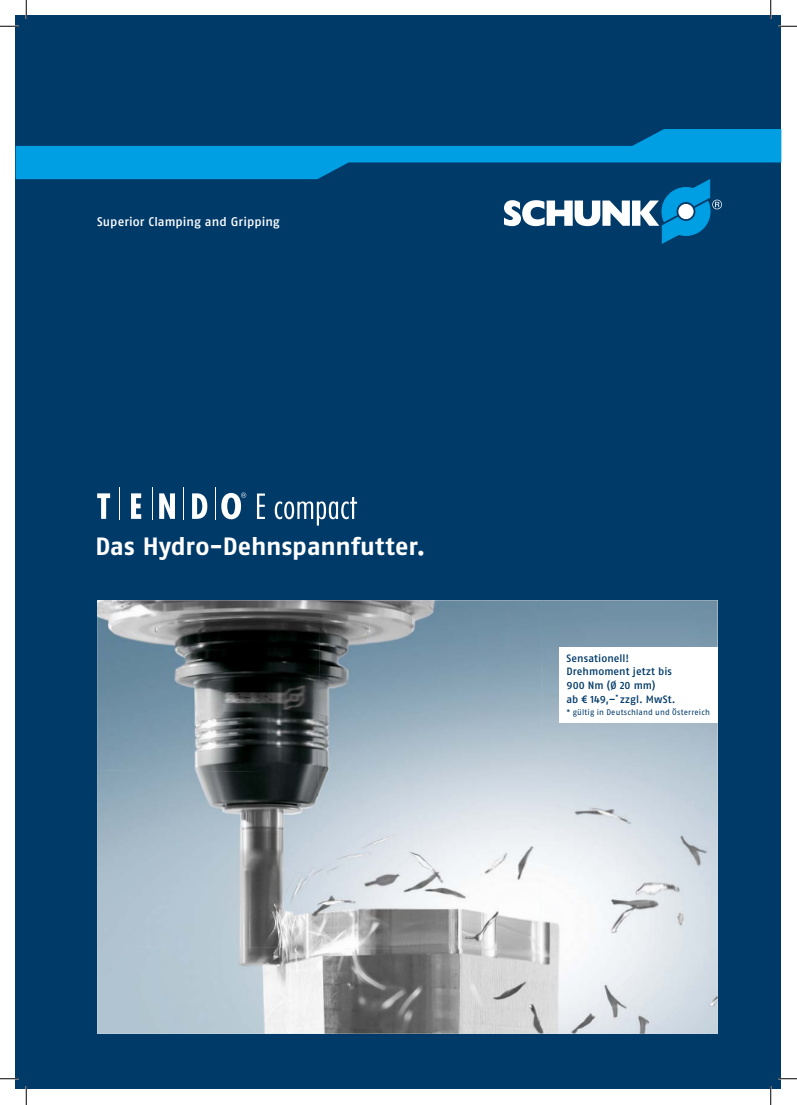
<style>
.page{position:relative;width:797px;height:1105px;background:#fff}
.page>*{position:absolute;margin:0;border:0;box-sizing:border-box;transform-origin:0 0}
.t1{font:700 25px "Fago OT";color:#fff}
.t2{font:500 12.5px "Fago OT";color:#fff}
.t3{font:500 10.62px/13.8px "Fago OT";letter-spacing:.005em;color:#003a69}
.t4{font:8.12px "Fago OT";letter-spacing:.02em;color:#003a69}
</style>
<div class="page">
<div style="left:16px;top:16px;width:765px;height:1073px;background:#003a69"></div>
<svg style="left:16px;top:129px;width:765px;height:50px;fill:#009ee3"></svg>
<svg style="left:504px;top:179px;width:218px;height:65px"></svg>
<hr style="left:119px;top:487px;width:1px;height:32px;background:#fff">
<hr style="left:152px;top:487px;width:1px;height:32px;background:#fff">
<hr style="left:183px;top:487px;width:1px;height:32px;background:#fff">
<hr style="left:215px;top:487px;width:1px;height:32px;background:#fff">
<svg style="left:97px;top:493px;width:13px;height:26px"></svg>
<svg style="left:131px;top:493px;width:10px;height:26px"></svg>
<svg style="left:159px;top:493px;width:16px;height:26px"></svg>
<svg style="left:192px;top:493px;width:15px;height:26px"></svg>
<svg style="left:221px;top:492px;width:25px;height:27px"></svg>
<svg style="left:257px;top:493px;width:8px;height:26px"></svg>
<svg style="left:275px;top:497px;width:82px;height:29px"></svg>
<img style="left:97px;top:600px;width:221px;height:170px">
<img style="left:318px;top:600px;width:223px;height:172px">
<img style="left:541px;top:600px;width:176px;height:218px">
<img style="left:97px;top:770px;width:222px;height:176px">
<img style="left:317px;top:772px;width:225px;height:174px">
<img style="left:539px;top:818px;width:178px;height:216px">
<img style="left:97px;top:946px;width:443px;height:88px">
<div style="left:559px;top:647px;width:158px;height:75px;background:#fff"></div>
<svg style="left:0;top:25px;width:19px;height:2px"></svg>
<svg style="left:778px;top:25px;width:19px;height:2px"></svg>
<svg style="left:0;top:1078px;width:19px;height:1px"></svg>
<svg style="left:778px;top:1078px;width:19px;height:1px"></svg>
<svg style="left:25px;top:0;width:2px;height:19px"></svg>
<svg style="left:25px;top:1086px;width:2px;height:19px"></svg>
<svg style="left:770px;top:0;width:1px;height:19px"></svg>
<svg style="left:770px;top:1086px;width:1px;height:19px"></svg>
<p class="t2" style="left:97px;top:214px;width:184px">Superior Clamping and Gripping</p>
<h1 class="t1" style="left:95px;top:532px;width:331px">Das Hydro-Dehnspannfutter.</h1>
<p class="t3" style="left:566px;top:651px;width:111px">Sensationell!<br>Drehmoment jetzt bis<br>900 Nm (Ø 20 mm)<br>ab € 149,–<sup>*</sup> zzgl. MwSt.</p>
<p class="t4" style="left:566px;top:707px;width:145px">* gültig in Deutschland und Österreich</p>
</div>
